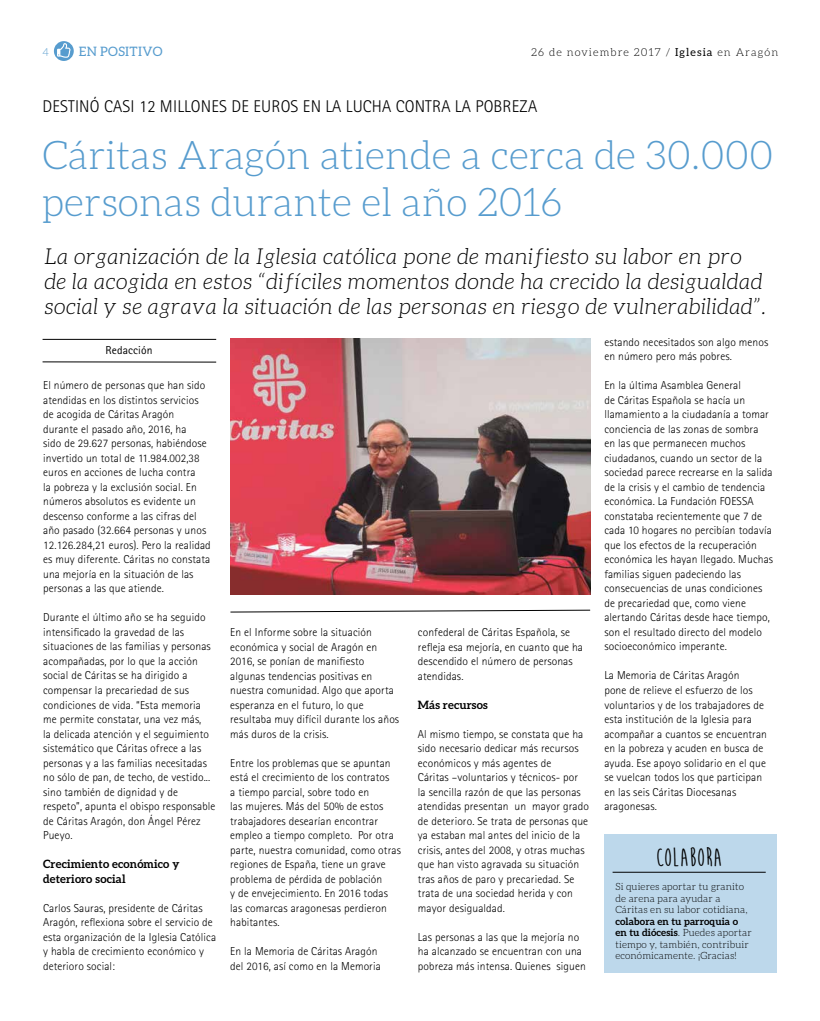
<style>
.page{position:relative;width:820px;height:1021px;background:#fff}
.page>*{position:absolute;margin:0;border:0;box-sizing:border-box;transform-origin:0 0}
.t1{font:300 39.5px/47.4px "Aleo";color:#579cce}
.t2{font:700 26px "Moon Flower";letter-spacing:.01em;color:#000}
.t3{font:italic 300 22px/25px "Aleo";letter-spacing:.025em;color:#000}
.t4{font:300 17px "Rotis Sans Serif";letter-spacing:.01em;color:#000}
.t5{font:13px "Aleo";letter-spacing:.025em;color:#579cce}
.t6{font:300 11.5px/14.5px "Rotis Sans Serif";letter-spacing:.01em;color:#000}
.t7{font:700 11.5px/14.5px "Aleo";letter-spacing:.01em;color:#000}
.t8{font:11.5px "Rotis Sans Serif";letter-spacing:.01em;color:#000}
.t9{font:300 11px "Aleo";letter-spacing:.1em;color:#000}
.t10{font:300 11px "Aleo";color:#579cce}
.t11{font:300 10px/11.5px "Aleo";letter-spacing:.01em;color:#000}
.s1{font-weight:400}
.s2{font-weight:700}
</style>
<div class="page">
<div style="left:604px;top:834px;width:172px;height:138px;background:#bdd8eb"></div>
<hr style="left:612px;top:872px;width:153px;height:1px;background:#000">
<svg style="left:54px;top:41px;width:20px;height:20px"></svg>
<hr style="left:43px;top:339px;width:173px;height:1px;background:#000">
<hr style="left:43px;top:361px;width:173px;height:1px;background:#000">
<img style="left:230px;top:338px;width:360px;height:256px">
<svg style="left:230px;top:609px;width:360px;height:3px"></svg>
<p class="t10" style="left:43px;top:46px;width:8px">4</p>
<p class="t5" style="left:79px;top:44px;width:85px">EN POSITIVO</p>
<p class="t9" style="left:531px;top:46px;width:248px">26 de noviembre 2017 / <span class="s1">Iglesia</span> en Aragón</p>
<h3 class="t4" style="left:43px;top:97px;width:496px">DESTINÓ CASI 12 MILLONES DE EUROS EN LA LUCHA CONTRA LA POBREZA</h3>
<h1 class="t1" style="left:43px;top:131px;width:732px">Cáritas Aragón atiende a cerca de 30.000 personas durante el año 2016</h1>
<h3 class="t3" style="left:44px;top:244px;width:723px">La organización de la Iglesia católica pone de manifiesto su labor en pro de la acogida en estos “difíciles momentos donde ha crecido la desigualdad social y se agrava la situación de las personas en riesgo de vulnerabilidad”.</h3>
<p class="t6" style="left:604px;top:334px;width:165px">estando necesitados son algo menos en número pero más pobres.</p>
<p class="t6" style="left:604px;top:378px;width:170px">En la última Asamblea General<br>de Cáritas Española se hacía un llamamiento a la ciudadanía a tomar conciencia de las zonas de sombra<br>en las que permanecen muchos ciudadanos, cuando un sector de la sociedad parece recrearse en la salida de la crisis y el cambio de tendencia económica. La Fundación FOESSA constataba recientemente que 7 de cada 10 hogares no percibían todavía que los efectos de la recuperación económica les hayan llegado. Muchas familias siguen padeciendo las consecuencias de unas condiciones de precariedad que, como viene alertando Cáritas desde hace tiempo, son el resultado directo del modelo socioeconómico imperante.</p>
<p class="t6" style="left:604px;top:668px;width:164px">La Memoria de Cáritas Aragón<br>pone de relieve el esfuerzo de los voluntarios y de los trabajadores de esta institución de la Iglesia para acompañar a cuantos se encuentran en la pobreza y acuden en busca de ayuda. Ese apoyo solidario en el que se vuelcan todos los que participan en las seis Cáritas Diocesanas aragonesas.</p>
<p class="t8" style="left:106px;top:343px;width:48px">Redacción</p>
<p class="t6" style="left:43px;top:378px;width:169px">El número de personas que han sido atendidas en los distintos servicios de acogida de Cáritas Aragón durante el pasado año, 2016, ha<br>sido de 29.627 personas, habiéndose invertido un total de 11.984.002,38 euros en acciones de lucha contra<br>la pobreza y la exclusión social. En números absolutos es evidente un descenso conforme a las cifras del año pasado (32.664 personas y unos 12.126.284,21 euros). Pero la realidad es muy diferente. Cáritas no constata una mejoría en la situación de las personas a las que atiende.</p>
<p class="t6" style="left:43px;top:610px;width:174px">Durante el último año se ha seguido intensificado la gravedad de las situaciones de las familias y personas acompañadas, por lo que la acción social de Cáritas se ha dirigido a compensar la precariedad de sus condiciones de vida. “Esta memoria me permite constatar, una vez más,<br>la delicada atención y el seguimiento sistemático que Cáritas ofrece a las personas y a las familias necesitadas no sólo de pan, de techo, de vestido... sino también de dignidad y de respeto”, apunta el obispo responsable de Cáritas Aragón, don Ángel Pérez Pueyo.</p>
<p class="t7" style="left:43px;top:856px;width:138px">Crecimiento económico y deterioro social</p>
<p class="t6" style="left:43px;top:900px;width:174px">Carlos Sauras, presidente de Cáritas Aragón, reflexiona sobre el servicio de esta organización de la Iglesia Católica y habla de crecimiento económico y deterioro social:</p>
<p class="t6" style="left:418px;top:625px;width:167px">confederal de Cáritas Española, se refleja esa mejoría, en cuanto que ha descendido el número de personas atendidas.</p>
<p class="t7" style="left:418px;top:697px;width:71px">Más recursos</p>
<p class="t6" style="left:418px;top:726px;width:172px">Al mismo tiempo, se constata que ha sido necesario dedicar más recursos económicos y más agentes de<br>Cáritas –voluntarios y técnicos- por<br>la sencilla razón de que las personas atendidas presentan un mayor grado de deterioro. Se trata de personas que ya estaban mal antes del inicio de la crisis, antes del 2008, y otras muchas que han visto agravada su situación tras años de paro y precariedad. Se trata de una sociedad herida y con mayor desigualdad.</p>
<p class="t6" style="left:418px;top:929px;width:169px">Las personas a las que la mejoría no ha alcanzado se encuentran con una pobreza más intensa. Quienes siguen</p>
<p class="t6" style="left:230px;top:625px;width:170px">En el Informe sobre la situación económica y social de Aragón en<br>2016, se ponían de manifiesto algunas tendencias positivas en nuestra comunidad. Algo que aporta esperanza en el futuro, lo que resultaba muy difícil durante los años más duros de la crisis.</p>
<p class="t6" style="left:230px;top:755px;width:172px">Entre los problemas que se apuntan está el crecimiento de los contratos<br>a tiempo parcial, sobre todo en<br>las mujeres. Más del 50% de estos trabajadores desearían encontrar empleo a tiempo completo. Por otra parte, nuestra comunidad, como otras regiones de España, tiene un grave problema de pérdida de población<br>y de envejecimiento. En 2016 todas las comarcas aragonesas perdieron habitantes.</p>
<p class="t6" style="left:230px;top:944px;width:152px">En la Memoria de Cáritas Aragón del 2016, así como en la Memoria</p>
<h2 class="t2" style="left:655px;top:843px;width:68px">COLABORA</h2>
<p class="t11" style="left:615px;top:880px;width:134px">Si quieres aportar tu granito de arena para ayudar a<br>Cáritas en su labor cotidiana,</p>
<p class="t11" style="left:615px;top:915px;width:138px"><span class="s2">colabora en tu parroquia o en tu diócesis</span>. Puedes aportar tiempo y, también, contribuir económicamente. ¡Gracias!</p>
</div>
